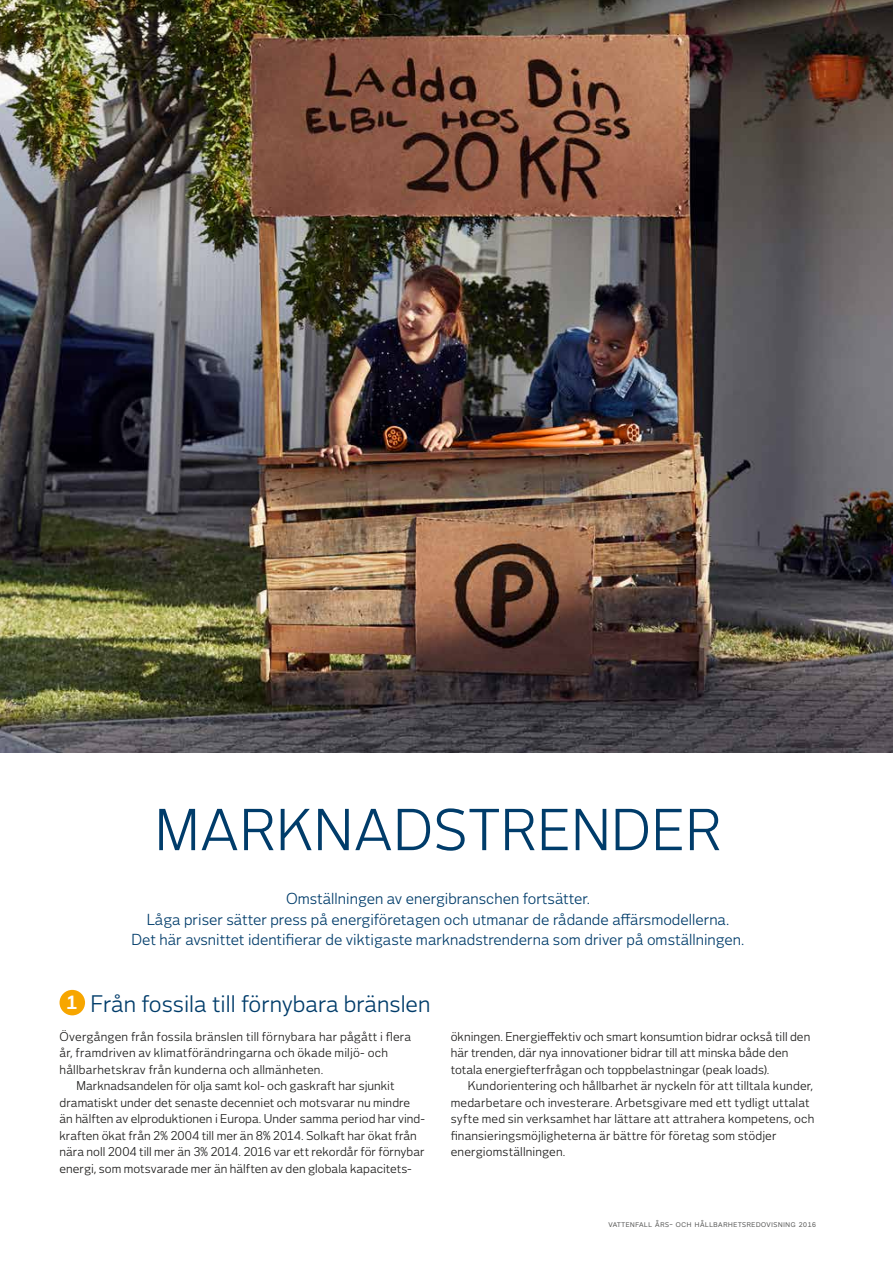
<style>
.page{position:relative;width:893px;height:1263px;background:#fff}
.page>*{position:absolute;margin:0;border:0;box-sizing:border-box;transform-origin:0 0}
.t1{font:55.5px "Vattenfall Voice";letter-spacing:.01em;color:#003c6a}
.t2{font:22.5px "Vattenfall Voice";color:#003c6a}
.t3{font:15px/20.2px "Vattenfall Voice";color:#003c6a;text-align:center}
.t4{font:12px/16.5px "Vattenfall Voice";letter-spacing:.005em;color:#1c1b1a}
.t5{font:9px "Vattenfall Voice";color:#575756}
.s1{font-weight:700;font-size:18px;color:#fff}
</style>
<div class="page">
<img style="left:0;top:0;width:893px;height:753px">
<div style="left:60px;top:990px;width:25px;height:25px;background:#f7a600;border-radius:50%"></div>
<h1 class="t1" style="left:155px;top:798px;width:568px">MARKNADSTRENDER</h1>
<p class="t3" style="left:132px;top:889px;width:614px">Omställningen av energibranschen fortsätter.<br>Låga priser sätter press på energiföretagen och utmanar de rådande affärsmodellerna.<br>Det här avsnittet identifierar de viktigaste marknadstrenderna som driver på omställningen.</p>
<h2 class="t2" style="left:67px;top:991px;width:366px"><span class="s1">1</span> Från fossila till förnybara bränslen</h2>
<p class="t4" style="left:60px;top:1028px;width:353px">Övergången från fossila bränslen till förnybara har pågått i flera år, framdriven av klimatförändringarna och ökade miljö- och hållbarhetskrav från kunderna och allmänheten.</p>
<p class="t4" style="left:60px;top:1078px;width:367px;text-indent:17px">Marknadsandelen för olja samt kol- och gaskraft har sjunkit dramatiskt under det senaste decenniet och motsvarar nu mindre än hälften av elproduktionen i Europa. Under samma period har vind&shy;kraften ökat från 2% 2004 till mer än 8% 2014. Solkaft har ökat från nära noll 2004 till mer än 3% 2014. 2016 var ett rekordår för förnybar energi, som motsvarade mer än hälften av den globala kapacitets-</p>
<p class="t4" style="left:451px;top:1028px;width:361px">ökningen. Energieffektiv och smart konsumtion bidrar också till den här trenden, där nya innovationer bidrar till att minska både den totala energiefterfrågan och toppbelastningar (peak loads).</p>
<p class="t4" style="left:451px;top:1078px;width:365px;text-indent:17px">Kundorientering och hållbarhet är nyckeln för att tilltala kunder, medarbetare och investerare. Arbetsgivare med ett tydligt uttalat syfte med sin verksamhet har lättare att attrahera kompetens, och finansieringsmöjligheterna är bättre för företag som stödjer energiomställningen.</p>
<p class="t5" style="left:608px;top:1219px;width:210px">vattenfall års- och hållbarhetsredovisning 2016</p>
</div>
